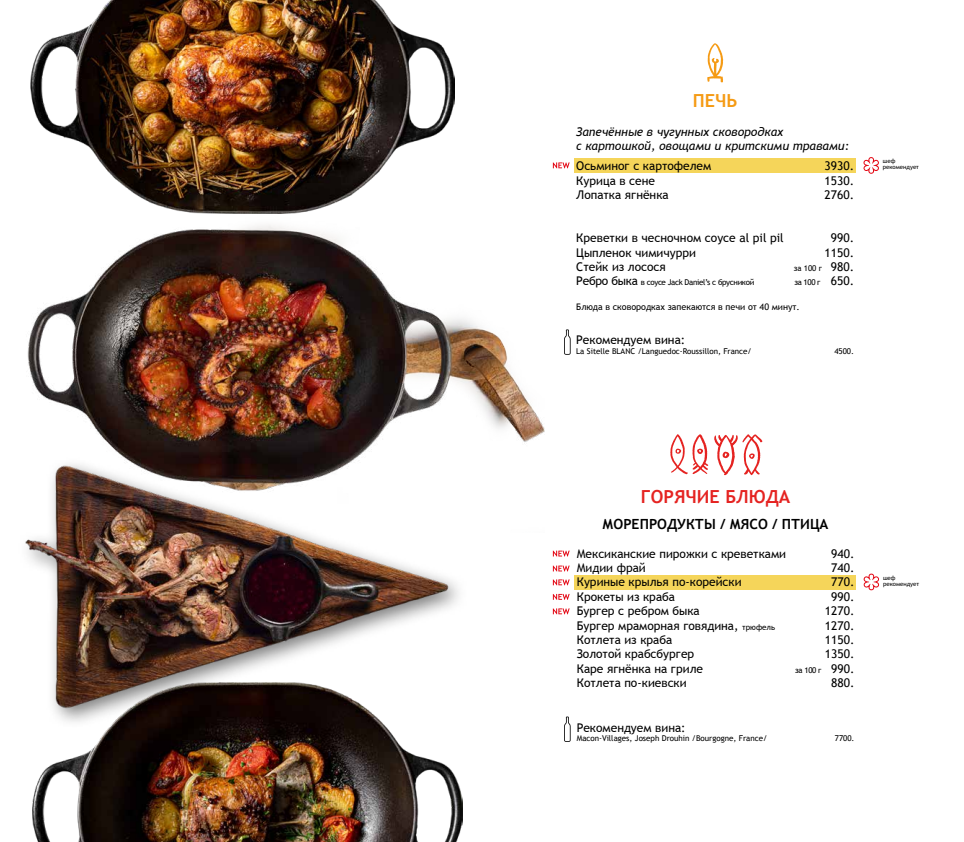
<style>
.page{position:relative;width:964px;height:842px;background:#fff}
.page>*{position:absolute;margin:0;border:0;box-sizing:border-box;transform-origin:0 0}
.t1{font:700 18px "Trebuchet MS";color:#e52321}
.t2{font:700 18px "Trebuchet MS";color:#f59b15}
.t3{font:700 14px "Trebuchet MS";color:#000}
.t4{font:12px "Trebuchet MS";color:#000}
.t5{font:italic 12px/14.4px "Trebuchet MS";color:#000}
.t6{font:9px "Trebuchet MS";color:#000}
.t7{font:8px "Trebuchet MS";color:#000}
.t8{font:8px "Trebuchet MS";letter-spacing:-.04em;color:#000}
.t9{font:6px/6px "Trebuchet MS";color:#000}
.s1{font-size:12px}
.s2{font-size:8px}
</style>
<div class="page">
<div style="left:574px;top:158px;width:281px;height:15px;background:#f5d55a"></div>
<svg style="left:863px;top:157px;width:16px;height:17px"></svg>
<div style="left:574px;top:575px;width:281px;height:15px;background:#f5d55a"></div>
<svg style="left:863px;top:573px;width:17px;height:18px"></svg>
<svg style="left:553px;top:162px;width:17px;height:6px"></svg>
<svg style="left:553px;top:551px;width:17px;height:6px"></svg>
<svg style="left:553px;top:608px;width:17px;height:6px"></svg>
<svg style="left:553px;top:594px;width:17px;height:6px"></svg>
<svg style="left:553px;top:579px;width:17px;height:6px"></svg>
<svg style="left:553px;top:566px;width:17px;height:5px"></svg>
<img style="left:30px;top:0;width:424px;height:178px">
<svg style="left:707px;top:43px;width:16px;height:39px"></svg>
<svg style="left:670px;top:434px;width:38px;height:40px"></svg>
<svg style="left:714px;top:434px;width:48px;height:41px"></svg>
<img style="left:25px;top:532px;width:434px;height:151px">
<svg style="left:564px;top:329px;width:7px;height:26px"></svg>
<svg style="left:564px;top:716px;width:7px;height:26px"></svg>
<img style="left:27px;top:178px;width:517px;height:354px">
<img style="left:32px;top:683px;width:430px;height:159px">
<h1 class="t2" style="left:693px;top:89px;width:46px">ПЕЧЬ</h1>
<p class="t5" style="left:576px;top:124px;width:274px">Запечённые в чугунных сковородках<br>с картошкой, овощами и критскими травами:</p>
<p class="t4" style="left:576px;top:159px;width:137px">Осьминог с картофелем</p>
<p class="t4" style="left:824px;top:159px;width:31px">3930.</p>
<p class="t4" style="left:576px;top:173px;width:80px">Курица в сене</p>
<p class="t4" style="left:824px;top:173px;width:31px">1530.</p>
<p class="t4" style="left:576px;top:188px;width:94px">Лопатка ягнёнка</p>
<p class="t4" style="left:824px;top:188px;width:31px">2760.</p>
<p class="t4" style="left:576px;top:231px;width:209px">Креветки в чесночном соусе al pil pil</p>
<p class="t4" style="left:831px;top:231px;width:25px">990.</p>
<p class="t4" style="left:576px;top:245px;width:121px">Цыпленок чимичурри</p>
<p class="t4" style="left:824px;top:245px;width:31px">1150.</p>
<p class="t4" style="left:576px;top:260px;width:91px">Стейк из лосося</p>
<p class="t7" style="left:794px;top:263px;width:62px">за 100 г <span class="s1">980.</span></p>
<p class="t8" style="left:576px;top:278px;width:180px"><span class="s1">Ребро быка</span> в соусе Jack Daniel’s с брусникой</p>
<p class="t7" style="left:794px;top:278px;width:61px">за 100 г <span class="s1">650.</span></p>
<p class="t6" style="left:576px;top:301px;width:225px">Блюда в сковородках запекаются в печи от 40 минут.</p>
<p class="t4" style="left:576px;top:333px;width:110px">Рекомендуем вина:</p>
<p class="t7" style="left:576px;top:346px;width:177px">La Sitelle BLANC /Languedoc-Roussillon, France/</p>
<p class="t7" style="left:834px;top:346px;width:21px">4500.</p>
<p class="t9" style="left:883px;top:158px;width:38px">шеф рекомендует</p>
<h1 class="t1" style="left:641px;top:485px;width:151px">ГОРЯЧИЕ БЛЮДА</h1>
<p class="t3" style="left:603px;top:515px;width:227px">МОРЕПРОДУКТЫ / МЯСО / ПТИЦА</p>
<p class="t4" style="left:577px;top:546px;width:211px">Мексиканские пирожки с креветками</p>
<p class="t4" style="left:831px;top:546px;width:25px">940.</p>
<p class="t4" style="left:577px;top:561px;width:71px">Мидии фрай</p>
<p class="t4" style="left:831px;top:561px;width:25px">740.</p>
<p class="t4" style="left:577px;top:575px;width:166px">Куриные крылья по-корейски</p>
<p class="t4" style="left:831px;top:575px;width:25px">770.</p>
<p class="t4" style="left:577px;top:589px;width:100px">Крокеты из краба</p>
<p class="t4" style="left:831px;top:589px;width:25px">990.</p>
<p class="t4" style="left:577px;top:604px;width:125px">Бургер с ребром быка</p>
<p class="t4" style="left:825px;top:604px;width:31px">1270.</p>
<p class="t4" style="left:577px;top:618px;width:200px">Бургер мраморная говядина, <span class="s2">трюфель</span></p>
<p class="t4" style="left:825px;top:618px;width:31px">1270.</p>
<p class="t4" style="left:577px;top:633px;width:97px">Котлета из краба</p>
<p class="t4" style="left:825px;top:633px;width:31px">1150.</p>
<p class="t4" style="left:577px;top:647px;width:119px">Золотой крабсбургер</p>
<p class="t4" style="left:825px;top:647px;width:31px">1350.</p>
<p class="t4" style="left:577px;top:661px;width:128px">Каре ягнёнка на гриле</p>
<p class="t7" style="left:795px;top:665px;width:61px">за 100 г <span class="s1">990.</span></p>
<p class="t4" style="left:577px;top:676px;width:111px">Котлета по-киевски</p>
<p class="t4" style="left:831px;top:676px;width:25px">880.</p>
<p class="t4" style="left:577px;top:720px;width:110px">Рекомендуем вина:</p>
<p class="t7" style="left:577px;top:734px;width:192px">Macon-Villages, Joseph Drouhin /Bourgogne, France/</p>
<p class="t7" style="left:835px;top:734px;width:21px">7700.</p>
<p class="t9" style="left:883px;top:575px;width:38px">шеф рекомендует</p>
</div>
